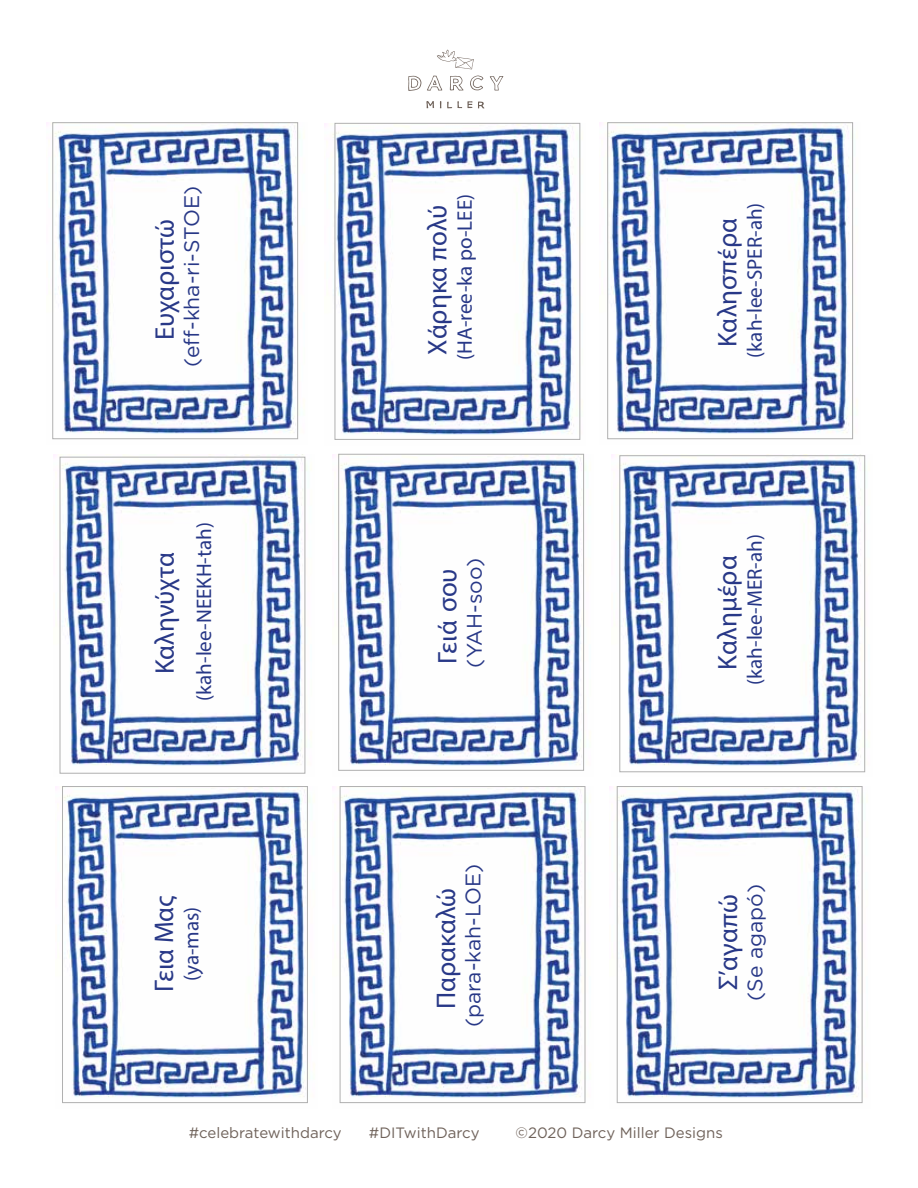
<style>
.page{position:relative;width:918px;height:1188px;background:#fff}
.page>*{position:absolute;margin:0;border:0;box-sizing:border-box;transform-origin:0 0}
.t1{font:27px "Myriad Pro";color:#283887}
.t2{font:21px "Myriad Pro";color:#283887}
.t3{font:21px "Gotham";color:#283887}
.t4{font:15px "Gotham";color:#6f625a}
</style>
<div class="page">
<img style="left:324px;top:124px;width:257px;height:316px">
<div style="left:335px;top:123px;width:245px;height:317px;border:1px solid #b0b0b0"></div>
<img style="left:53px;top:454px;width:254px;height:320px">
<div style="left:60px;top:457px;width:245px;height:317px;border:1px solid #b0b0b0"></div>
<img style="left:46px;top:123px;width:254px;height:317px">
<div style="left:52px;top:122px;width:246px;height:317px;border:1px solid #b0b0b0"></div>
<img style="left:56px;top:787px;width:254px;height:317px">
<div style="left:62px;top:786px;width:246px;height:317px;border:1px solid #b0b0b0"></div>
<img style="left:332px;top:787px;width:254px;height:317px">
<div style="left:340px;top:786px;width:245px;height:317px;border:1px solid #b0b0b0"></div>
<img style="left:332px;top:454px;width:254px;height:312px">
<div style="left:338px;top:454px;width:246px;height:317px;border:1px solid #b0b0b0"></div>
<img style="left:612px;top:454px;width:254px;height:319px">
<div style="left:619px;top:455px;width:246px;height:317px;border:1px solid #b0b0b0"></div>
<img style="left:599px;top:123px;width:255px;height:317px">
<div style="left:607px;top:122px;width:246px;height:317px;border:1px solid #b0b0b0"></div>
<img style="left:609px;top:787px;width:254px;height:317px">
<div style="left:617px;top:786px;width:245px;height:317px;border:1px solid #b0b0b0"></div>
<svg style="left:470px;top:75px;width:13px;height:15px"></svg>
<svg style="left:490px;top:76px;width:13px;height:15px"></svg>
<svg style="left:426px;top:101px;width:8px;height:7px"></svg>
<svg style="left:478px;top:102px;width:6px;height:6px"></svg>
<svg style="left:447px;top:101px;width:25px;height:7px"></svg>
<svg style="left:450px;top:76px;width:13px;height:15px"></svg>
<svg style="left:427px;top:76px;width:15px;height:15px"></svg>
<svg style="left:408px;top:76px;width:13px;height:15px"></svg>
<svg style="left:437px;top:50px;width:37px;height:19px"></svg>
<p class="t3" style="left:180px;top:367px;width:182px;rotate:-90deg">(eff-kha-ri-STOE)</p>
<p class="t1" style="left:148px;top:340px;width:122px;rotate:-90deg">Ευχαριστώ</p>
<p class="t1" style="left:148px;top:674px;width:124px;rotate:-90deg">Καληνύχτα</p>
<p class="t2" style="left:191px;top:701px;width:180px;rotate:-90deg">(kah-lee-NEEKH-tah)</p>
<p class="t1" style="left:147px;top:992px;width:98px;rotate:-90deg">Γεια Μας</p>
<p class="t2" style="left:178px;top:981px;width:76px;rotate:-90deg">(ya-mas)</p>
<p class="t1" style="left:421px;top:355px;width:151px;rotate:-90deg">Χάρηκα πολύ</p>
<p class="t2" style="left:452px;top:360px;width:167px;rotate:-90deg">(HA-ree-ka po-LEE)</p>
<p class="t2" style="left:742px;top:358px;width:157px;rotate:-90deg">(kah-lee-SPER-ah)</p>
<p class="t1" style="left:711px;top:347px;width:131px;rotate:-90deg">Καλησπέρα</p>
<p class="t2" style="left:742px;top:685px;width:152px;rotate:-90deg">(kah-lee-MER-ah)</p>
<p class="t1" style="left:431px;top:664px;width:97px;rotate:-90deg">Γειά σου</p>
<p class="t3" style="left:463px;top:668px;width:111px;rotate:-90deg">(YAH-soo)</p>
<p class="t1" style="left:711px;top:670px;width:116px;rotate:-90deg">Καλημέρα</p>
<p class="t3" style="left:461px;top:1027px;width:165px;rotate:-90deg">(para-kah-LOE)</p>
<p class="t1" style="left:429px;top:1009px;width:123px;rotate:-90deg">Παρακαλώ</p>
<p class="t1" style="left:712px;top:990px;width:97px;rotate:-90deg">Σ’αγαπώ</p>
<p class="t3" style="left:744px;top:1001px;width:118px;rotate:-90deg">(Se agapó)</p>
<p class="t4" style="left:189px;top:1125px;width:155px">#celebratewithdarcy</p>
<p class="t4" style="left:369px;top:1125px;width:112px">#DITwithDarcy</p>
<p class="t4" style="left:516px;top:1125px;width:209px">©2020 Darcy Miller Designs</p>
</div>
